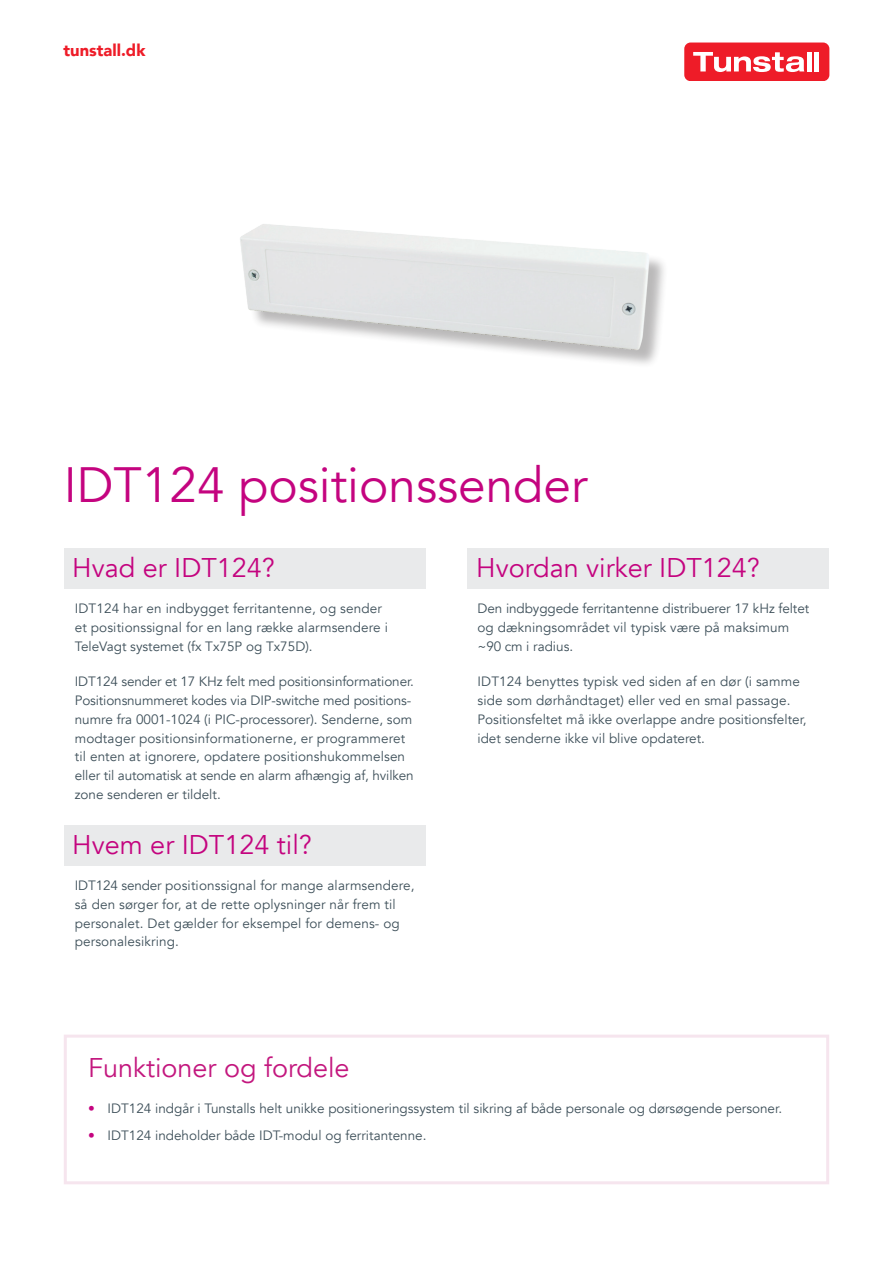
<style>
.page{position:relative;width:893px;height:1263px;background:#fff}
.page>*{position:absolute;margin:0;border:0;box-sizing:border-box;transform-origin:0 0}
.main_header{font:49.5px "Avenir";color:#c4047f}
.Pink_Header{font:27px "Avenir";color:#c4047f}
.Pink_Header-2{font:27px "Avenir";color:#c3177e}
.t1{font:900 16.5px "Avenir";color:#ee1c28}
.Main_Copy{font:13.5px/18.8px "Avenir";color:#3d4f59}
.s1{color:#c4047f}
</style>
<div class="page">
<div style="left:684px;top:43px;width:145px;height:38px;background:#ee1c28;border-radius:6px"></div>
<svg style="left:693px;top:52px;width:111px;height:20px"></svg>
<hr style="left:807px;top:52px;width:4px;height:19px;background:#fff">
<div style="left:814px;top:52px;width:5px;height:19px;background:#fff"></div>
<div style="left:64px;top:548px;width:361px;height:41px;background:#e9eaeb"></div>
<div style="left:468px;top:548px;width:361px;height:41px;background:#e9eaeb"></div>
<div style="left:64px;top:825px;width:361px;height:41px;background:#e9eaeb"></div>
<div style="left:64px;top:1035px;width:765px;height:149px;border:3px solid #f6e5ee"></div>
<div style="left:243px;top:226px;width:425px;height:143px;background:#231f20;opacity:.31"></div>
<img style="left:240px;top:224px;width:410px;height:126px">
<p class="t1" style="left:64px;top:36px;width:83px">tunstall.dk</p>
<p class="main_header" style="left:64px;top:456px;width:525px">IDT124 positionssender</p>
<p class="Pink_Header" style="left:72px;top:552px;width:204px">Hvad er IDT124?</p>
<p class="Pink_Header" style="left:476px;top:552px;width:285px">Hvordan virker IDT124?</p>
<p class="Main_Copy" style="left:75px;top:599px;width:315px">IDT124 har en indbygget ferritantenne, og sender et positionssignal for en lang række alarmsendere i<br>TeleVagt systemet (fx Tx75P og Tx75D).</p>
<p class="Main_Copy" style="left:75px;top:673px;width:341px">IDT124 sender et 17 KHz felt med positionsinformationer.<br>Positionsnummeret kodes via DIP-switche med positions&shy;numre fra 0001-1024 (i PIC-processorer). Senderne, som modtager positionsinformationerne, er programmeret til enten at ignorere, opdatere positionshukommelsen eller til automatisk at sende en alarm afhængig af, hvilken zone senderen er tildelt.</p>
<p class="Pink_Header" style="left:72px;top:829px;width:241px">Hvem er IDT124 til?</p>
<p class="Main_Copy" style="left:75px;top:876px;width:341px">IDT124 sender positionssignal for mange alarmsendere, så den sørger for, at de rette oplysninger når frem til personalet. Det gælder for eksempel for demens- og personalesikring.</p>
<p class="Main_Copy" style="left:477px;top:599px;width:333px">Den indbyggede ferritantenne distribuerer 17 kHz feltet og dækningsområdet vil typisk være på maksimum ~90 cm i radius.</p>
<p class="Main_Copy" style="left:477px;top:673px;width:331px">IDT124 benyttes typisk ved siden af en dør (i samme side som dørhåndtaget) eller ved en smal passage.<br>Positionsfeltet må ikke overlappe andre positionsfelter, idet senderne ikke vil blive opdateret.</p>
<p class="Pink_Header-2" style="left:88px;top:1052px;width:263px">Funktioner og fordele</p>
<p class="Main_Copy" style="left:88px;top:1099px;width:696px"><span class="s1">•</span> IDT124 indgår i Tunstalls helt unikke positioneringssystem til sikring af både personale og dørsøgende personer.</p>
<p class="Main_Copy" style="left:88px;top:1126px;width:340px"><span class="s1">•</span> IDT124 indeholder både IDT-modul og ferritantenne.</p>
</div>
